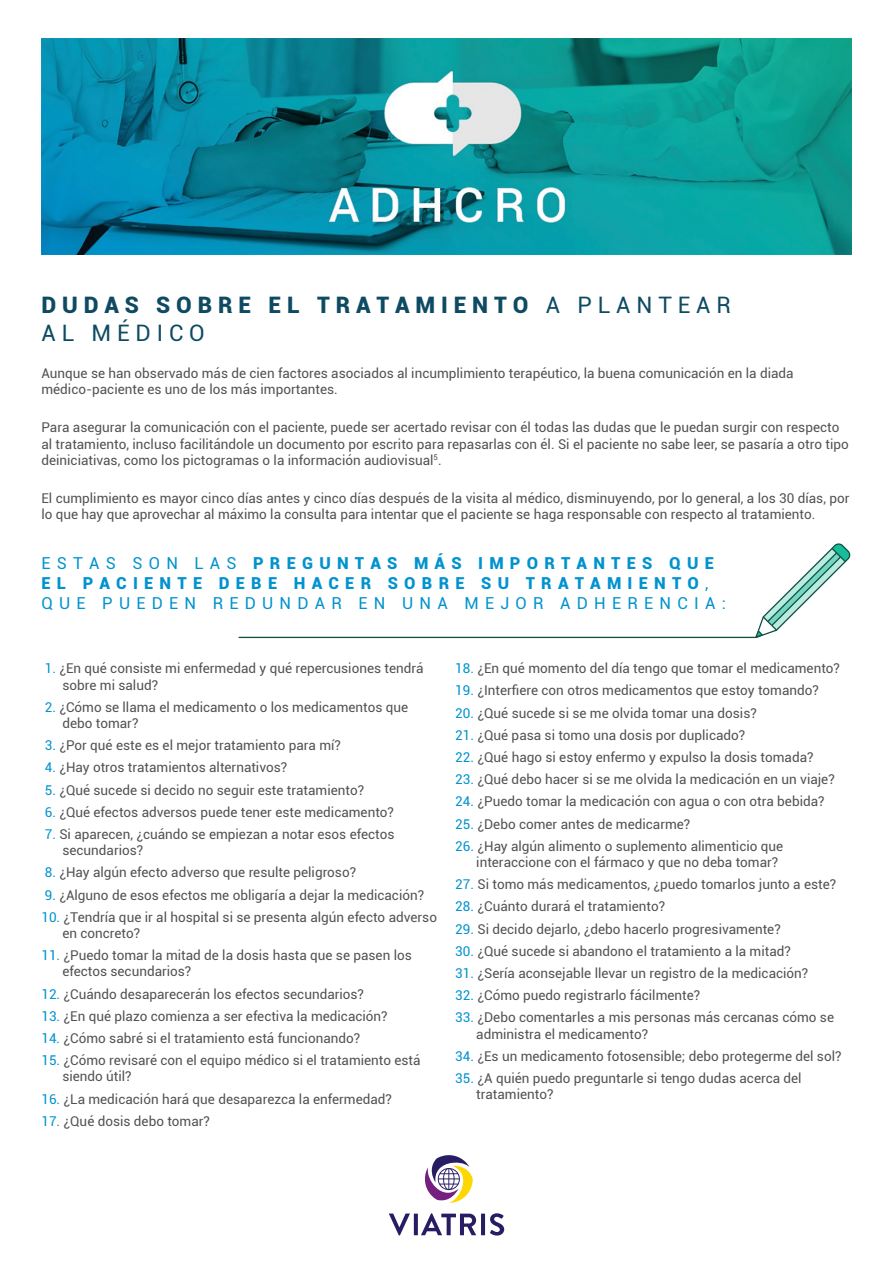
<style>
.page{position:relative;width:893px;height:1263px;background:#fff}
.page>*{position:absolute;margin:0;border:0;box-sizing:border-box;transform-origin:0 0}
.t1{font:900 22.65px/27.3px "Roboto";letter-spacing:.26em;color:#0e4b63}
.t2{font:900 16.5px/19.8px "Roboto";letter-spacing:.38em;color:#0093cf}
.t3{font:13.5px/16.2px "Roboto";color:#525252}
.s1{font-weight:400}
.s2{color:#0093cf}
</style>
<div class="page">
<svg style="left:389px;top:1213px;width:115px;height:22px"></svg>
<svg style="left:425px;top:1155px;width:48px;height:48px"></svg>
<img style="left:41px;top:38px;width:810px;height:217px">
<hr style="left:239px;top:637px;width:517px;height:1px;background:#0f5042">
<svg style="left:754px;top:543px;width:97px;height:95px"></svg>
<h1 class="t1" style="left:41px;top:291px;width:691px">DUDAS SOBRE EL TRATAMIENTO <span class="s1">A PLANTEAR<br>AL MÉDICO</span></h1>
<p class="t3" style="left:41px;top:364px;width:754px">Aunque se han observado más de cien factores asociados al incumplimiento terapéutico, la buena comunicación en la diada médico-paciente es uno de los más importantes.</p>
<p class="t3" style="left:41px;top:419px;width:809px">Para asegurar la comunicación con el paciente, puede ser acertado revisar con él todas las dudas que le puedan surgir con respecto al tratamiento, incluso facilitándole un documento por escrito para repasarlas con él. Si el paciente no sabe leer, se pasaría a otro tipo deiniciativas, como los pictogramas o la información audiovisual<sup>5</sup>.</p>
<p class="t3" style="left:41px;top:490px;width:809px">El cumplimiento es mayor cinco días antes y cinco días después de la visita al médico, disminuyendo, por lo general, a los 30 días, por lo que hay que aprovechar al máximo la consulta para intentar que el paciente se haga responsable con respecto al tratamiento.</p>
<p class="t2" style="left:41px;top:553px;width:686px"><span class="s1">ESTAS SON LAS</span> PREGUNTAS MÁS IMPORTANTES QUE<br>EL PACIENTE DEBE HACER SOBRE SU TRATAMIENTO<span class="s1">,<br>QUE PUEDEN REDUNDAR EN UNA MEJOR ADHERENCIA:</span></p>
<p class="t3" style="left:62px;top:660px;width:363px;text-indent:-18px"><span class="s2">1.</span> ¿En qué consiste mi enfermedad y qué repercusiones tendrá sobre mi salud?</p>
<p class="t3" style="left:62px;top:698px;width:347px;text-indent:-18px"><span class="s2">2.</span> ¿Cómo se llama el medicamento o los medicamentos que debo tomar?</p>
<p class="t3" style="left:45px;top:737px;width:298px"><span class="s2">3.</span> ¿Por qué este es el mejor tratamiento para mí?</p>
<p class="t3" style="left:45px;top:759px;width:244px"><span class="s2">4.</span> ¿Hay otros tratamientos alternativos?</p>
<p class="t3" style="left:45px;top:781px;width:321px"><span class="s2">5.</span> ¿Qué sucede si decido no seguir este tratamiento?</p>
<p class="t3" style="left:45px;top:803px;width:351px"><span class="s2">6.</span> ¿Qué efectos adversos puede tener este medicamento?</p>
<p class="t3" style="left:62px;top:825px;width:334px;text-indent:-18px"><span class="s2">7.</span> Si aparecen, ¿cuándo se empiezan a notar esos efectos secundarios?</p>
<p class="t3" style="left:45px;top:864px;width:313px"><span class="s2">8.</span> ¿Hay algún efecto adverso que resulte peligroso?</p>
<p class="t3" style="left:45px;top:886px;width:381px"><span class="s2">9.</span> ¿Alguno de esos efectos me obligaría a dejar la medicación?</p>
<p class="t3" style="left:62px;top:908px;width:376px;text-indent:-21px"><span class="s2">10.</span> ¿Tendría que ir al hospital si se presenta algún efecto adverso en concreto?</p>
<p class="t3" style="left:62px;top:947px;width:351px;text-indent:-21px"><span class="s2">11.</span> ¿Puedo tomar la mitad de la dosis hasta que se pasen los efectos secundarios?</p>
<p class="t3" style="left:41px;top:985px;width:324px"><span class="s2">12.</span> ¿Cuándo desaparecerán los efectos secundarios?</p>
<p class="t3" style="left:41px;top:1007px;width:348px"><span class="s2">13.</span> ¿En qué plazo comienza a ser efectiva la medicación?</p>
<p class="t3" style="left:41px;top:1029px;width:320px"><span class="s2">14.</span> ¿Cómo sabré si el tratamiento está funcionando?</p>
<p class="t3" style="left:62px;top:1052px;width:360px;text-indent:-21px"><span class="s2">15.</span> ¿Cómo revisaré con el equipo médico si el tratamiento está siendo útil?</p>
<p class="t3" style="left:41px;top:1090px;width:352px"><span class="s2">16.</span> ¿La medicación hará que desaparezca la enfermedad?</p>
<p class="t3" style="left:41px;top:1112px;width:170px"><span class="s2">17.</span> ¿Qué dosis debo tomar?</p>
<p class="t3" style="left:455px;top:660px;width:386px"><span class="s2">18.</span> ¿En qué momento del día tengo que tomar el medicamento?</p>
<p class="t3" style="left:455px;top:682px;width:365px"><span class="s2">19.</span> ¿Interfiere con otros medicamentos que estoy tomando?</p>
<p class="t3" style="left:455px;top:704px;width:303px"><span class="s2">20.</span> ¿Qué sucede si se me olvida tomar una dosis?</p>
<p class="t3" style="left:455px;top:726px;width:291px"><span class="s2">21.</span> ¿Qué pasa si tomo una dosis por duplicado?</p>
<p class="t3" style="left:455px;top:749px;width:360px"><span class="s2">22.</span> ¿Qué hago si estoy enfermo y expulso la dosis tomada?</p>
<p class="t3" style="left:455px;top:771px;width:381px"><span class="s2">23.</span> ¿Qué debo hacer si se me olvida la medicación en un viaje?</p>
<p class="t3" style="left:455px;top:793px;width:371px"><span class="s2">24.</span> ¿Puedo tomar la medicación con agua o con otra bebida?</p>
<p class="t3" style="left:455px;top:815px;width:237px"><span class="s2">25.</span> ¿Debo comer antes de medicarme?</p>
<p class="t3" style="left:476px;top:837px;width:308px;text-indent:-21px"><span class="s2">26.</span> ¿Hay algún alimento o suplemento alimenticio que interaccione con el fármaco y que no deba tomar?</p>
<p class="t3" style="left:455px;top:876px;width:382px"><span class="s2">27.</span> Si tomo más medicamentos, ¿puedo tomarlos junto a este?</p>
<p class="t3" style="left:455px;top:898px;width:211px"><span class="s2">28.</span> ¿Cuánto durará el tratamiento?</p>
<p class="t3" style="left:455px;top:920px;width:327px"><span class="s2">29.</span> Si decido dejarlo, ¿debo hacerlo progresivamente?</p>
<p class="t3" style="left:455px;top:942px;width:337px"><span class="s2">30.</span> ¿Qué sucede si abandono el tratamiento a la mitad?</p>
<p class="t3" style="left:455px;top:965px;width:355px"><span class="s2">31.</span> ¿Sería aconsejable llevar un registro de la medicación?</p>
<p class="t3" style="left:455px;top:987px;width:246px"><span class="s2">32.</span> ¿Cómo puedo registrarlo fácilmente?</p>
<p class="t3" style="left:476px;top:1009px;width:359px;text-indent:-21px"><span class="s2">33.</span> ¿Debo comentarles a mis personas más cercanas cómo se administra el medicamento?</p>
<p class="t3" style="left:455px;top:1047px;width:388px"><span class="s2">34.</span> ¿Es un medicamento fotosensible; debo protegerme del sol?</p>
<p class="t3" style="left:476px;top:1070px;width:327px;text-indent:-21px"><span class="s2">35.</span> ¿A quién puedo preguntarle si tengo dudas acerca del tratamiento?</p>
</div>
